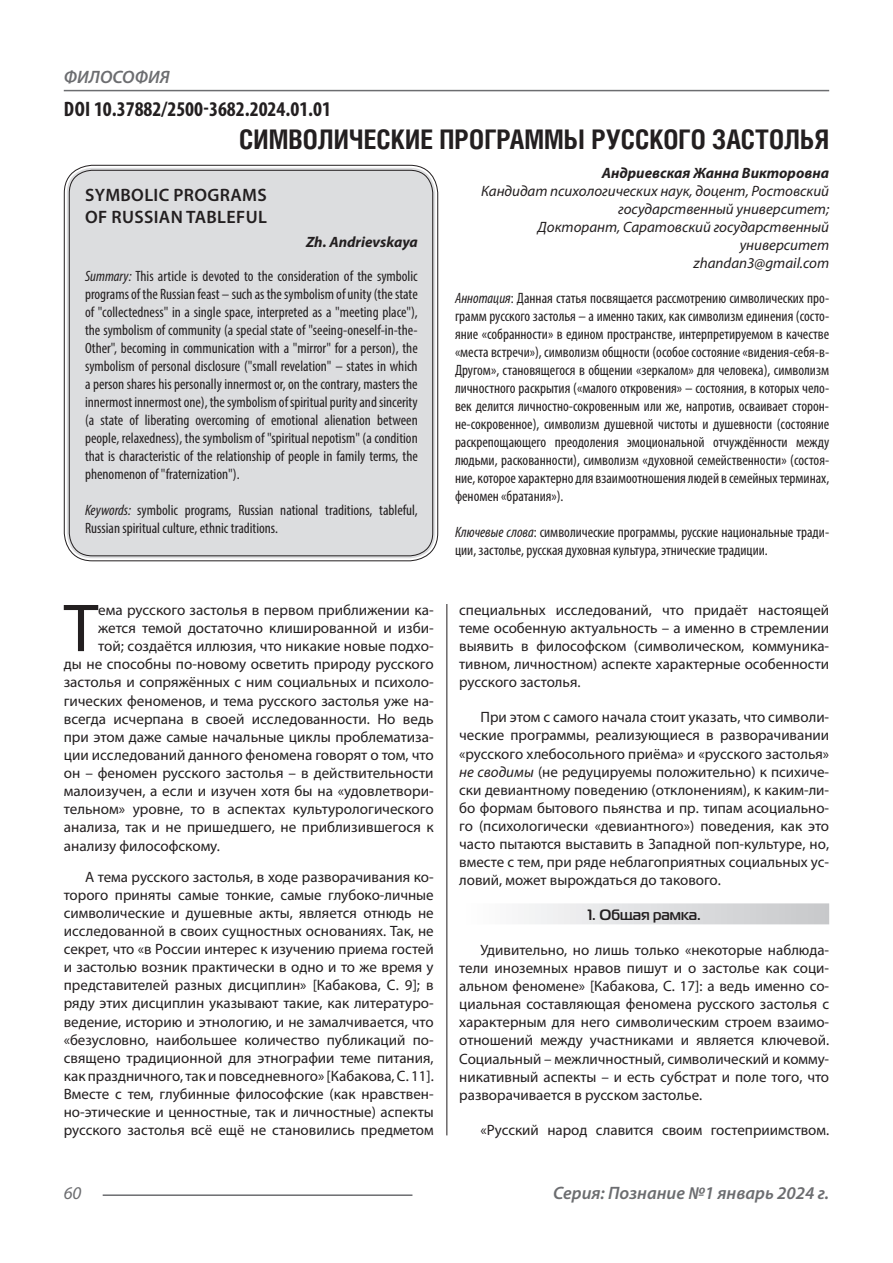
<style>
.page{position:relative;width:893px;height:1263px;background:#fff}
.page>*{position:absolute;margin:0;border:0;box-sizing:border-box;transform-origin:0 0}
.Статья_текст_первый{font:68.4px "Myriad Pro";color:#231f20}
.Статья_название{font:700 27px "Helios Cond C";color:#231f20}
.ДОИ{font:700 condensed 21px "Myriad Pro";color:#231f20}
.t1{font:italic 600 18px "Myriad Pro";color:#6c6d70}
.Статья_название_англ{font:600 18px "Myriad Pro";letter-spacing:.02em;color:#231f20}
.t2{font:italic 18px "Myriad Pro";color:#6c6d70}
.Статья_текст{font:15px/18px "Myriad Pro";color:#231f20;text-align:justify}
.Статья_аннотация_тек{font:condensed 15px/18px "Myriad Pro";color:#231f20;text-align:justify}
.Статья_аннотация_анг{font:condensed 15px/18px "Myriad Pro";color:#231f20;text-align:justify}
.Статья_текст_первый-2{font:15px "Myriad Pro";color:#231f20}
.Статья_автор_инфо{font:italic 15px/18px "Myriad Pro";color:#231f20;text-align:right}
.Статья_автор_фио_рус{font:italic 700 15px "Myriad Pro";color:#231f20}
.Статья_автор_англ{font:italic 700 15px "Myriad Pro";color:#231f20}
.Статья_подзаголовок{font:700 15px "Magistral C";color:#231f20}
.s1{font-style:italic}
</style>
<div class="page">
<hr style="left:446px;top:128px;width:1px;height:1007px;background:#231f20">
<hr style="left:103px;top:1194px;width:309px;height:2px;background:#6c6d70">
<hr style="left:64px;top:90px;width:765px;height:1px;background:#6c6d70">
<div style="left:67px;top:168px;width:368px;height:390px;background:#dcdddf;border-radius:26px"></div>
<div style="left:459px;top:903px;width:370px;height:21px;background:linear-gradient(to right,#fefeff,#c6c8ca)"></div>
<p class="t1" style="left:64px;top:66px;width:107px">ФИЛОСОФИЯ</p>
<p class="ДОИ" style="left:64px;top:96px;width:269px">DOI 10.37882/2500-3682.2024.01.01</p>
<p class="Статья_название" style="left:239px;top:124px;width:591px">СИМВОЛИЧЕСКИЕ ПРОГРАММЫ РУССКОГО ЗАСТОЛЬЯ</p>
<p class="Статья_автор_фио_рус" style="left:602px;top:163px;width:229px">Андриевская Жанна Викторовна</p>
<p class="Статья_автор_инфо" style="left:481px;top:182px;width:350px">Кандидат психологических наук, доцент, Ростовский государственный университет;</p>
<p class="Статья_автор_инфо" style="left:538px;top:218px;width:293px">Докторант, Саратовский государственный университет</p>
<p class="Статья_автор_инфо" style="left:693px;top:254px;width:137px">zhandan3@gmail.com</p>
<p class="Статья_аннотация_тек" style="left:455px;top:288px;width:376px"><span class="s1">Аннотация</span>: Данная статья посвящается рассмотрению символических про&shy;грамм русского застолья – а именно таких, как символизм единения (состо&shy;яние «собранности» в едином пространстве, интерпретируемом в качестве «места встречи»), символизм общности (особое состояние «видения-себя-в-Другом», становящегося в общении «зеркалом» для человека), символизм личностного раскрытия («малого откровения» – состояния, в которых чело&shy;век делится личностно-сокровенным или же, напротив, осваивает сторон&shy;не-сокровенное), символизм душевной чистоты и душевности (состояние раскрепощающего преодоления эмоциональной отчуждённости между людьми, раскованности), символизм «духовной семейственности» (состоя&shy;ние, которое характерно для взаимоотношения людей в семейных терминах, феномен «братания»).</p>
<p class="Статья_аннотация_тек" style="left:455px;top:522px;width:376px"><span class="s1">Ключевые слова</span>: символические программы, русские национальные тради&shy;ции, застолье, русская духовная культура, этнические традиции.</p>
<p class="Статья_название_англ" style="left:85px;top:184px;width:183px">SYMBOLIC PROGRAMS</p>
<p class="Статья_название_англ" style="left:85px;top:206px;width:183px">OF RUSSIAN TABLEFUL</p>
<p class="Статья_автор_англ" style="left:306px;top:232px;width:113px">Zh. Andrievskaya</p>
<p class="Статья_аннотация_анг" style="left:85px;top:267px;width:334px"><span class="s1">Summary:</span> This article is devoted to the consideration of the symbolic programs of the Russian feast – such as the symbolism of unity (the state of "collectedness" in a single space, interpreted as a "meeting place"), the symbolism of community (a special state of "seeing-oneself-in-the-Other", becoming in communication with a "mirror" for a person), the symbolism of personal disclosure ("small revelation" – states in which a person shares his personally innermost or, on the contrary, masters the innermost innermost one), the symbolism of spiritual purity and sincerity (a state of liberating overcoming of emotional alienation between people, relaxedness), the symbolism of "spiritual nepotism" (a condition that is characteristic of the relationship of people in family terms, the phenomenon of "fraternization").</p>
<p class="Статья_аннотация_анг" style="left:85px;top:501px;width:334px"><span class="s1">Keywords:</span> symbolic programs, Russian national traditions, tableful,<br>Russian spiritual culture, ethnic traditions.</p>
<p class="Статья_текст_первый" style="left:64px;top:586px;width:36px">Т</p>
<p class="Статья_текст_первый-2" style="left:98px;top:601px;width:337px">ема русского застолья в первом приближении ка-</p>
<p class="Статья_текст_первый-2" style="left:98px;top:619px;width:337px">жется темой достаточно клишированной и изби-</p>
<p class="Статья_текст_первый-2" style="left:98px;top:637px;width:337px">той; создаётся иллюзия, что никакие новые подхо-</p>
<p class="Статья_текст_первый-2" style="left:64px;top:655px;width:371px">ды не способны по-новому осветить природу русского</p>
<p class="Статья_текст_первый-2" style="left:64px;top:673px;width:371px">застолья и сопряжённых с ним социальных и психоло-</p>
<p class="Статья_текст_первый-2" style="left:64px;top:691px;width:371px">гических феноменов, и тема русского застолья уже на-</p>
<p class="Статья_текст_первый-2" style="left:64px;top:709px;width:371px">всегда исчерпана в своей исследованности. Но ведь</p>
<p class="Статья_текст_первый-2" style="left:64px;top:727px;width:371px">при этом даже самые начальные циклы проблематиза-</p>
<p class="Статья_текст_первый-2" style="left:64px;top:746px;width:371px">ции исследований данного феномена говорят о том, что</p>
<p class="Статья_текст_первый-2" style="left:64px;top:764px;width:371px">он – феномен русского застолья – в действительности</p>
<p class="Статья_текст_первый-2" style="left:64px;top:782px;width:371px">малоизучен, а если и изучен хотя бы на «удовлетвори-</p>
<p class="Статья_текст_первый-2" style="left:64px;top:800px;width:371px">тельном» уровне, то в аспектах культурологического</p>
<p class="Статья_текст_первый-2" style="left:64px;top:818px;width:371px">анализа, так и не пришедшего, не приблизившегося к</p>
<p class="Статья_текст_первый-2" style="left:64px;top:836px;width:158px">анализу философскому.</p>
<p class="Статья_текст" style="left:64px;top:867px;width:371px;text-indent:21px">А тема русского застолья, в ходе разворачивания ко&shy;торого приняты самые тонкие, самые глубоко-личные символические и душевные акты, является отнюдь не исследованной в своих сущностных основаниях. Так, не секрет, что «в России интерес к изучению приема гостей и застолью возник практически в одно и то же время у представителей разных дисциплин» [Кабакова, С. 9]; в ряду этих дисциплин указывают такие, как литературо&shy;ведение, историю и этнологию, и не замалчивается, что «безусловно, наибольшее количество публикаций по&shy;священо традиционной для этнографии теме питания, как праздничного, так и повседневного» [Кабакова, С. 11].<br>Вместе с тем, глубинные философские (как нравствен&shy;но-этические и ценностные, так и личностные) аспекты русского застолья всё ещё не становились предметом</p>
<p class="Статья_текст" style="left:459px;top:601px;width:371px">специальных исследований, что придаёт настоящей теме особенную актуальность – а именно в стремлении выявить в философском (символическом, коммуника&shy;тивном, личностном) аспекте характерные особенности русского застолья.</p>
<p class="Статья_текст" style="left:459px;top:708px;width:371px;text-indent:21px">При этом с самого начала стоит указать, что символи&shy;ческие программы, реализующиеся в разворачивании «русского хлебосольного приёма» и «русского застолья» <span class="s1">не сводимы</span> (не редуцируемы положительно) к психиче&shy;ски девиантному поведению (отклонениям), к каким-ли&shy;бо формам бытового пьянства и пр. типам асоциально&shy;го (психологически «девиантного») поведения, как это часто пытаются выставить в Западной поп-культуре, но, вместе с тем, при ряде неблагоприятных социальных ус&shy;ловий, может вырождаться до такового.</p>
<p class="Статья_подзаголовок" style="left:588px;top:906px;width:114px">1. Общая рамка.</p>
<p class="Статья_текст" style="left:459px;top:941px;width:371px;text-indent:21px">Удивительно, но лишь только «некоторые наблюда&shy;тели иноземных нравов пишут и о застолье как соци&shy;альном феномене» [Кабакова, С. 17]: а ведь именно со&shy;циальная составляющая феномена русского застолья с характерным для него символическим строем взаимо&shy;отношений между участниками и является ключевой.<br>Социальный – межличностный, символический и комму&shy;никативный аспекты – и есть субстрат и поле того, что разворачивается в русском застолье.</p>
<p class="Статья_текст" style="left:480px;top:1120px;width:350px">«Русский народ славится своим гостеприимством.</p>
<p class="t2" style="left:64px;top:1182px;width:19px">60</p>
<p class="t1" style="left:553px;top:1182px;width:278px">Серия: Познание №1 январь 2024 г.</p>
</div>
